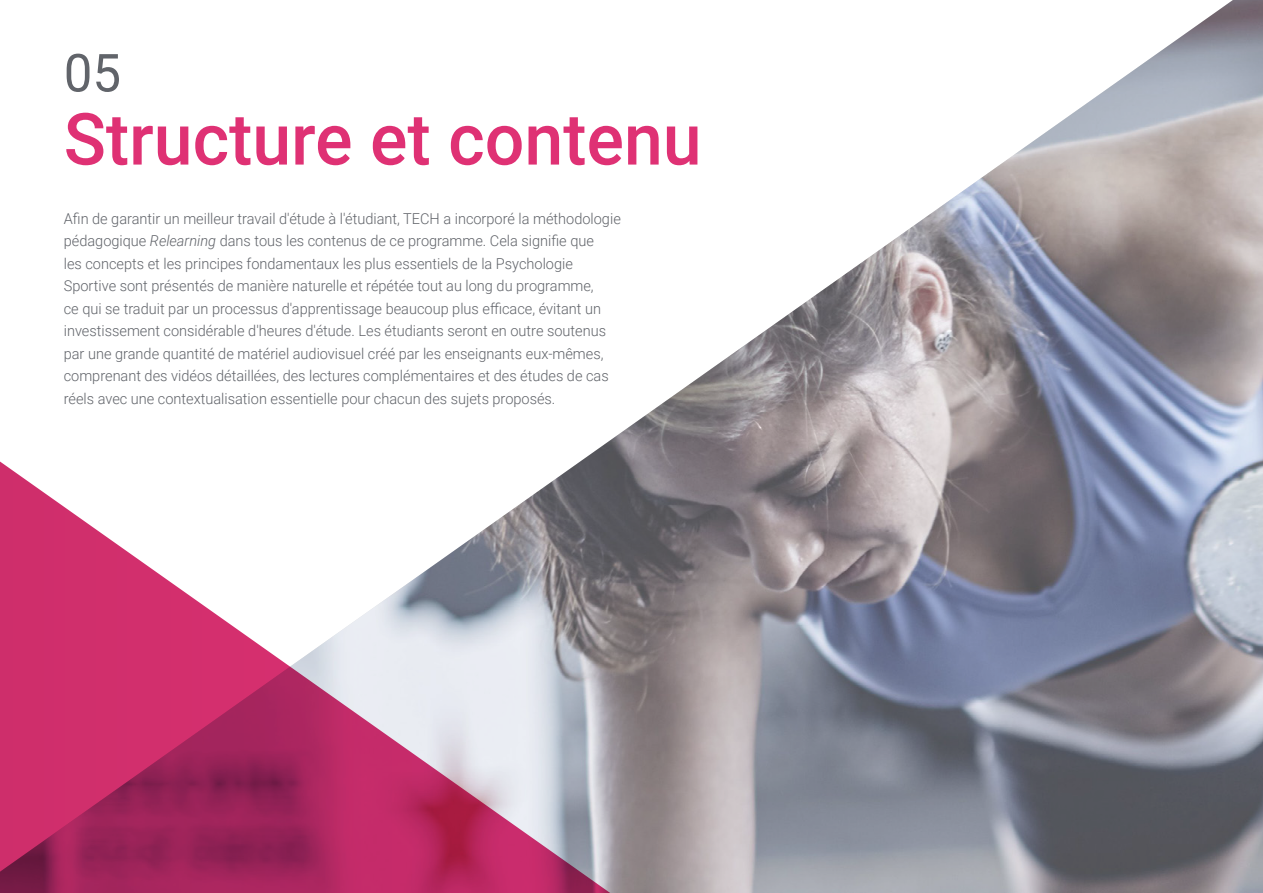
<style>
.page{position:relative;width:1263px;height:893px;background:#fff}
.page>*{position:absolute;margin:0;border:0;box-sizing:border-box;transform-origin:0 0}
.t1{font:500 72px "Roboto";color:#df3174}
.t2{font:52.5px "Roboto";color:#61646a}
.t3{font:300 15px/22.5px "Roboto";color:#61646a}
.s1{font-style:italic}
</style>
<div class="page">
<img style="left:602px;top:0;width:661px;height:893px">
<svg style="left:0;top:446px;width:640px;height:447px"></svg>
<h2 class="t2" style="left:64px;top:36px;width:59px">05</h2>
<h1 class="t1" style="left:64px;top:89px;width:639px">Structure et contenu</h1>
<p class="t3" style="left:64px;top:207px;width:558px">Afin de garantir un meilleur travail d'étude à l'étudiant, TECH a incorporé la méthodologie pédagogique <span class="s1">Relearning</span> dans tous les contenus de ce programme. Cela signifie que<br>les concepts et les principes fondamentaux les plus essentiels de la Psychologie Sportive sont présentés de manière naturelle et répétée tout au long du programme,<br>ce qui se traduit par un processus d'apprentissage beaucoup plus efficace, évitant un investissement considérable d'heures d'étude. Les étudiants seront en outre soutenus par une grande quantité de matériel audiovisuel créé par les enseignants eux-mêmes, comprenant des vidéos détaillées, des lectures complémentaires et des études de cas réels avec une contextualisation essentielle pour chacun des sujets proposés.</p>
</div>
